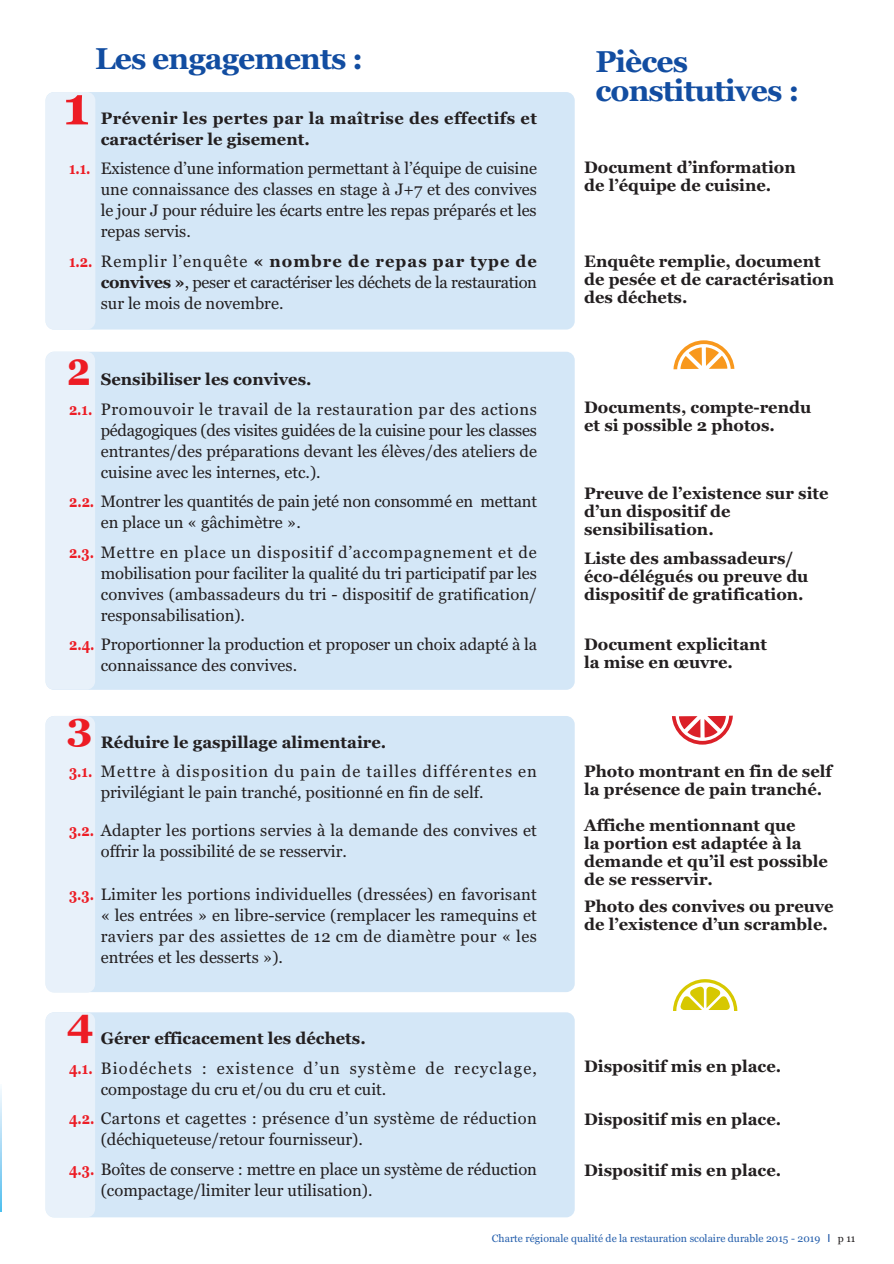
<style>
.page{position:relative;width:894px;height:1264px;background:#fff}
.page>*{position:absolute;margin:0;border:0;box-sizing:border-box;transform-origin:0 0}
.t1{font:700 54px "Georgia";color:#ed1c24}
.t2{font:700 47.55px "Georgia";color:#ed1c24;scale:.8 1}
.t3{font:700 39.3px "Georgia";color:#ed1c24;scale:1.06 1}
.t4{font:700 30px/28.5px "Georgia";letter-spacing:-.03em;color:#124da1}
.t5{font:16.5px/21px "Georgia";color:#231f20;text-align:justify}
.t6{font:700 16.5px/18px "Georgia";color:#231f20}
.t7{font:16.5px/29.5px "Georgia";letter-spacing:.025em;color:#231f20}
.t8{font:16.5px/29.5px "Georgia";letter-spacing:.07em;color:#231f20}
.t9{font:16.5px/29.5px "Georgia";letter-spacing:.04em;color:#231f20}
.t10{font:16.5px/29.5px "Georgia";letter-spacing:.075em;color:#231f20}
.t11{font:700 16.5px/21px "Georgia";letter-spacing:.02em;color:#231f20}
.t12{font:10.5px "Georgia";color:#255fac}
.s1{font-weight:700;color:#ed1c24}
.s2{font-weight:700}
.s3{font-family:"Futura";font-stretch:condensed;color:#124da1}
.s4{color:#231f20}
</style>
<div class="page">
<div style="left:46px;top:92px;width:528px;height:237px;background:#d4e7f7;border-radius:9px"></div>
<div style="left:46px;top:92px;width:49px;height:237px;background:#e8f1fa;border-radius:9px"></div>
<div style="left:46px;top:352px;width:528px;height:338px;background:#d4e7f7;border-radius:9px"></div>
<div style="left:46px;top:352px;width:49px;height:337px;background:#e8f1fa;border-radius:9px"></div>
<div style="left:46px;top:716px;width:528px;height:276px;background:#d4e7f7;border-radius:9px"></div>
<div style="left:46px;top:716px;width:49px;height:276px;background:#e8f1fa;border-radius:9px"></div>
<svg style="left:673px;top:340px;width:61px;height:29px"></svg>
<svg style="left:672px;top:715px;width:61px;height:29px"></svg>
<svg style="left:673px;top:979px;width:64px;height:31px"></svg>
<div style="left:46px;top:1012px;width:528px;height:205px;background:#d4e7f7;border-radius:9px"></div>
<div style="left:46px;top:1012px;width:49px;height:205px;background:#e8f1fa;border-radius:9px"></div>
<svg style="left:0;top:1087px;width:1px;height:124px"></svg>
<h3 class="t4" style="left:95px;top:46px;width:270px">Les engagements :</h3>
<h3 class="t4" style="left:595px;top:50px;width:205px">Pièces constitutives :</h3>
<h1 class="t1" style="left:63px;top:84px;width:28px">1</h1>
<p class="t11" style="left:101px;top:109px;width:438px">Prévenir les pertes par la maîtrise des effectifs et caractériser le gisement.</p>
<p class="t5" style="left:101px;top:159px;width:438px;text-indent:-32px"><span class="s1">1.1.</span> Existence d’une information permettant à l’équipe de cuisine une connaissance des classes en stage à J+7 et des convives le jour J pour réduire les écarts entre les repas préparés et les repas servis.</p>
<p class="t5" style="left:101px;top:252px;width:438px;text-indent:-32px"><span class="s1">1.2.</span> Remplir l’enquête <span class="s2">« nombre de repas par type de convives »</span>, peser et caractériser les déchets de la restauration sur le mois de novembre.</p>
<p class="t6" style="left:584px;top:160px;width:213px">Document d’information de l’équipe de cuisine.</p>
<p class="t6" style="left:584px;top:253px;width:251px">Enquête remplie, document de pesée et de caractérisation des déchets.</p>
<h2 class="t2" style="left:67px;top:349px;width:31px">2</h2>
<p class="t9" style="left:69px;top:366px;width:469px;text-indent:32px"><span class="s2">Sensibiliser les convives.<br></span><span class="s1">2.1.</span> Promouvoir le travail de la restauration par des actions</p>
<p class="t5" style="left:101px;top:420px;width:438px">pédagogiques (des visites guidées de la cuisine pour les classes entrantes/des préparations devant les élèves/des ateliers de cuisine avec les internes, etc.).</p>
<p class="t5" style="left:101px;top:492px;width:438px;text-indent:-32px"><span class="s1">2.2.</span> Montrer les quantités de pain jeté non consommé en mettant en place un « gâchimètre ».</p>
<p class="t5" style="left:101px;top:542px;width:438px;text-indent:-32px"><span class="s1">2.3.</span> Mettre en place un dispositif d’accompagnement et de mobilisation pour faciliter la qualité du tri participatif par les convives (ambassadeurs du tri - dispositif de gratification/ responsabilisation).</p>
<p class="t5" style="left:101px;top:635px;width:438px;text-indent:-32px"><span class="s1">2.4.</span> Proportionner la production et proposer un choix adapté à la connaissance des convives.</p>
<h3 class="t3" style="left:67px;top:710px;width:26px">3</h3>
<p class="t8" style="left:69px;top:728px;width:469px;text-indent:32px"><span class="s2">Réduire le gaspillage alimentaire.<br></span><span class="s1">3.1.</span> Mettre à disposition du pain de tailles différentes en</p>
<p class="t5" style="left:101px;top:783px;width:384px">privilégiant le pain tranché, positionné en fin de self.</p>
<p class="t5" style="left:101px;top:821px;width:438px;text-indent:-32px"><span class="s1">3.2.</span> Adapter les portions servies à la demande des convives et offrir la possibilité de se resservir.</p>
<p class="t5" style="left:101px;top:884px;width:438px;text-indent:-32px"><span class="s1">3.3.</span> Limiter les portions individuelles (dressées) en favorisant « les entrées » en libre-service (remplacer les ramequins et raviers par des assiettes de 12 cm de diamètre pour « les entrées et les desserts »).</p>
<h3 class="t3" style="left:67px;top:1006px;width:27px">4</h3>
<p class="t10" style="left:69px;top:1024px;width:469px;text-indent:32px"><span class="s2">Gérer efficacement les déchets.<br></span><span class="s1">4.1.</span> Biodéchets : existence d’un système de recyclage,</p>
<p class="t7" style="left:69px;top:1075px;width:469px;text-indent:32px">compostage du cru et/ou du cru et cuit.<br><span class="s1">4.2.</span> Cartons et cagettes : présence d’un système de réduction</p>
<p class="t5" style="left:69px;top:1125px;width:469px;line-height:29.5px;text-indent:32px">(déchiqueteuse/retour fournisseur).<br><span class="s1">4.3.</span> Boîtes de conserve : mettre en place un système de réduction</p>
<p class="t5" style="left:101px;top:1180px;width:273px">(compactage/limiter leur utilisation).</p>
<p class="t6" style="left:584px;top:400px;width:228px">Documents, compte-rendu et si possible 2 photos.</p>
<p class="t6" style="left:584px;top:486px;width:246px">Preuve de l’existence sur site d’un dispositif de sensibilisation.</p>
<p class="t6" style="left:584px;top:550px;width:226px">Liste des ambassadeurs/ éco-délégués ou preuve du dispositif de gratification.</p>
<p class="t6" style="left:584px;top:636px;width:184px">Document explicitant la mise en œuvre.</p>
<p class="t6" style="left:584px;top:763px;width:249px">Photo montrant en fin de self la présence de pain tranché.</p>
<p class="t6" style="left:584px;top:817px;width:245px">Affiche mentionnant que<br>la portion est adaptée à la demande et qu’il est possible de se resservir.</p>
<p class="t6" style="left:584px;top:898px;width:251px">Photo des convives ou preuve de l’existence d’un scramble.</p>
<p class="t6" style="left:584px;top:1058px;width:198px">Dispositif mis en place.</p>
<p class="t6" style="left:584px;top:1111px;width:198px">Dispositif mis en place.</p>
<p class="t6" style="left:584px;top:1162px;width:198px">Dispositif mis en place.</p>
<p class="t12" style="left:492px;top:1234px;width:365px">Charte régionale qualité de la restauration scolaire durable 2015 - 2019 <span class="s3">I</span> <span class="s4">p 11</span></p>
</div>
